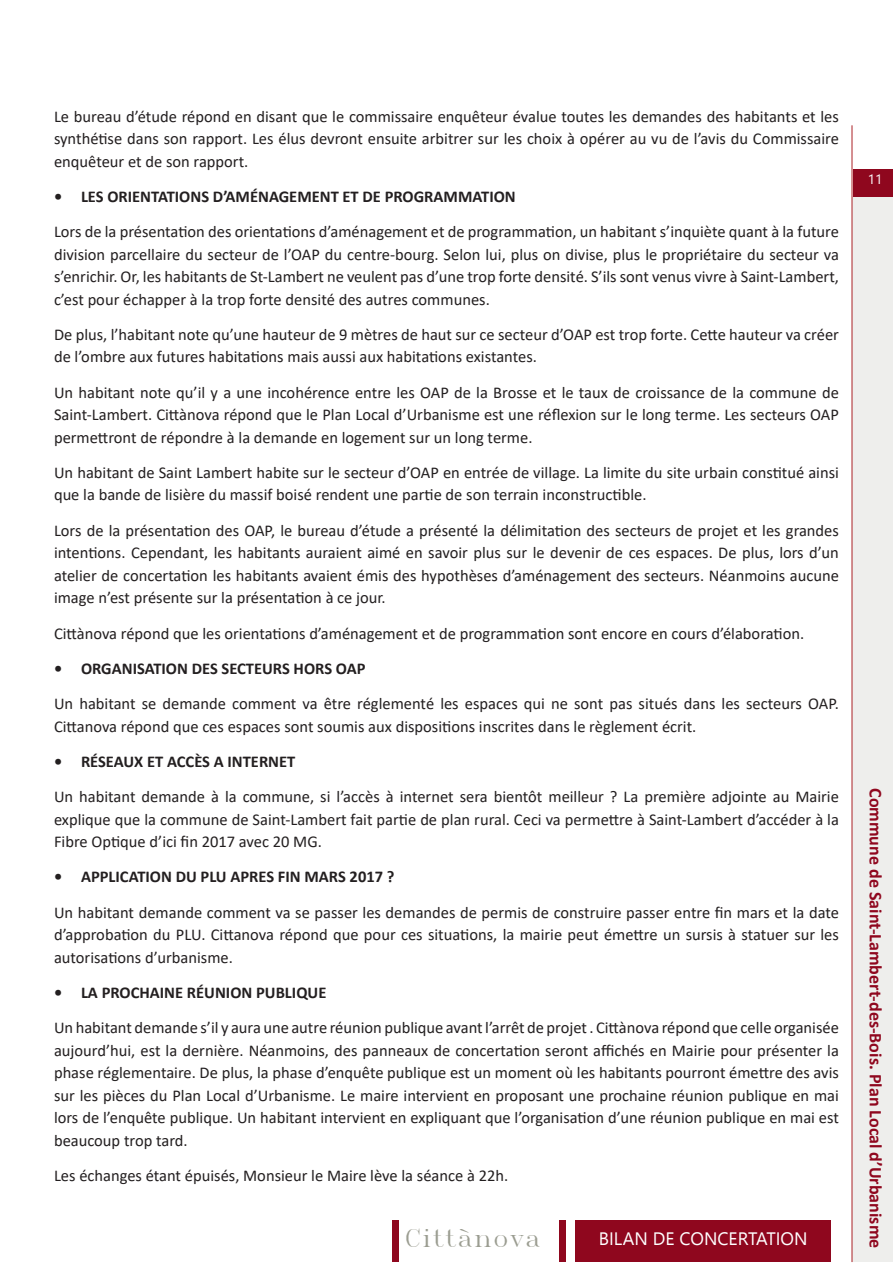
<style>
.page{position:relative;width:893px;height:1263px;background:#fff}
.page>*{position:absolute;margin:0;border:0;box-sizing:border-box;transform-origin:0 0}
.t1{font:24px "Roman T";letter-spacing:-.01em;color:#9b9d91}
.t2{font:700 18px "Calibri";color:#8f071e}
.t3{font:18px "Nirmala UI";color:#fff}
.t4{font:16.5px/22.5px "Calibri";color:#231f20;text-align:justify}
.t5{font:700 16.5px "Calibri";color:#231f20}
.t6{font:13.5px "Nirmala UI";color:#fff}
</style>
<div class="page">
<div style="left:576px;top:1220px;width:255px;height:42px;background:#8f071e"></div>
<div style="left:559px;top:1220px;width:6px;height:42px;background:#8f071e"></div>
<div style="left:392px;top:1220px;width:7px;height:42px;background:#8f071e"></div>
<div style="left:852px;top:196px;width:41px;height:1066px;background:#eeeeec"></div>
<hr style="left:852px;top:126px;width:1px;height:1135px;background:#ab2126">
<div style="left:853px;top:169px;width:40px;height:27px;background:#8f071e"></div>
<p class="t4" style="left:54px;top:105px;width:786px">Le bureau d’étude répond en disant que le commissaire enquêteur évalue toutes les demandes des habitants et les synthétise dans son rapport. Les élus devront ensuite arbitrer sur les choix à opérer au vu de l’avis du Commissaire enquêteur et de son rapport.</p>
<p class="t5" style="left:54px;top:185px;width:463px">• LES ORIENTATIONS D’AMÉNAGEMENT ET DE PROGRAMMATION</p>
<p class="t4" style="left:54px;top:220px;width:786px">Lors de la présentation des orientations d’aménagement et de programmation, un habitant s’inquiète quant à la future division parcellaire du secteur de l’OAP du centre-bourg. Selon lui, plus on divise, plus le propriétaire du secteur va s’enrichir. Or, les habitants de St-Lambert ne veulent pas d’une trop forte densité. S’ils sont venus vivre à Saint-Lambert, c’est pour échapper à la trop forte densité des autres communes.</p>
<p class="t4" style="left:54px;top:323px;width:786px">De plus, l’habitant note qu’une hauteur de 9 mètres de haut sur ce secteur d’OAP est trop forte. Cette hauteur va créer de l’ombre aux futures habitations mais aussi aux habitations existantes.</p>
<p class="t4" style="left:54px;top:381px;width:786px">Un habitant note qu’il y a une incohérence entre les OAP de la Brosse et le taux de croissance de la commune de Saint-Lambert. Cittànova répond que le Plan Local d’Urbanisme est une réflexion sur le long terme. Les secteurs OAP permettront de répondre à la demande en logement sur un long terme.</p>
<p class="t4" style="left:54px;top:461px;width:786px">Un habitant de Saint Lambert habite sur le secteur d’OAP en entrée de village. La limite du site urbain constitué ainsi que la bande de lisière du massif boisé rendent une partie de son terrain inconstructible.</p>
<p class="t4" style="left:54px;top:519px;width:786px">Lors de la présentation des OAP, le bureau d’étude a présenté la délimitation des secteurs de projet et les grandes intentions. Cependant, les habitants auraient aimé en savoir plus sur le devenir de ces espaces. De plus, lors d’un atelier de concertation les habitants avaient émis des hypothèses d’aménagement des secteurs. Néanmoins aucune image n’est présente sur la présentation à ce jour.</p>
<p class="t4" style="left:54px;top:621px;width:752px">Cittànova répond que les orientations d’aménagement et de programmation sont encore en cours d’élaboration.</p>
<p class="t5" style="left:54px;top:657px;width:313px">• ORGANISATION DES SECTEURS HORS OAP</p>
<p class="t4" style="left:54px;top:692px;width:786px">Un habitant se demande comment va être réglementé les espaces qui ne sont pas situés dans les secteurs OAP.<br>Cittanova répond que ces espaces sont soumis aux dispositions inscrites dans le règlement écrit.</p>
<p class="t5" style="left:54px;top:750px;width:243px">• RÉSEAUX ET ACCÈS A INTERNET</p>
<p class="t4" style="left:54px;top:785px;width:786px">Un habitant demande à la commune, si l’accès à internet sera bientôt meilleur ? La première adjointe au Mairie explique que la commune de Saint-Lambert fait partie de plan rural. Ceci va permettre à Saint-Lambert d’accéder à la Fibre Optique d’ici fin 2017 avec 20 MG.</p>
<p class="t5" style="left:54px;top:865px;width:342px">• APPLICATION DU PLU APRES FIN MARS 2017 ?</p>
<p class="t4" style="left:54px;top:900px;width:786px">Un habitant demande comment va se passer les demandes de permis de construire passer entre fin mars et la date d’approbation du PLU. Cittanova répond que pour ces situations, la mairie peut émettre un sursis à statuer sur les autorisations d’urbanisme.</p>
<p class="t5" style="left:54px;top:981px;width:274px">• LA PROCHAINE RÉUNION PUBLIQUE</p>
<p class="t4" style="left:54px;top:1016px;width:786px">Un habitant demande s’il y aura une autre réunion publique avant l’arrêt de projet . Cittànova répond que celle organisée aujourd’hui, est la dernière. Néanmoins, des panneaux de concertation seront affichés en Mairie pour présenter la phase réglementaire. De plus, la phase d’enquête publique est un moment où les habitants pourront émettre des avis sur les pièces du Plan Local d’Urbanisme. Le maire intervient en proposant une prochaine réunion publique en mai lors de l’enquête publique. Un habitant intervient en expliquant que l’organisation d’une réunion publique en mai est beaucoup trop tard.</p>
<p class="t4" style="left:54px;top:1164px;width:456px">Les échanges étant épuisés, Monsieur le Maire lève la séance à 22h.</p>
<h1 class="t1" style="left:404px;top:1222px;width:139px">Cittànova</h1>
<p class="t3" style="left:599px;top:1224px;width:210px">BILAN DE CONCERTATION</p>
<p class="t6" style="left:868px;top:169px;width:16px">11</p>
<p class="t2" style="left:889px;top:788px;width:462px;rotate:90deg">Commune de Saint-Lambert-des-Bois. Plan Local d’Urbanisme</p>
</div>
